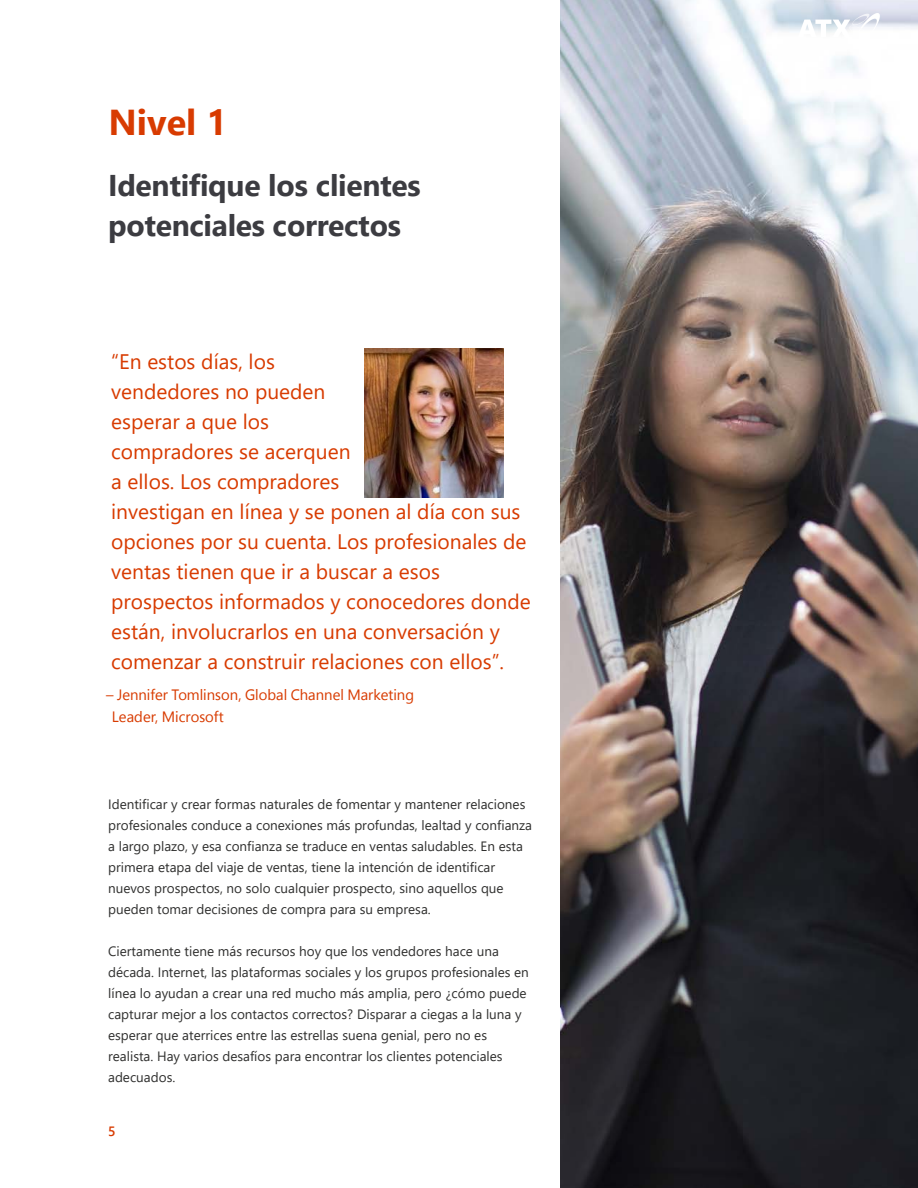
<style>
.page{position:relative;width:918px;height:1188px;background:#fff}
.page>*{position:absolute;margin:0;border:0;box-sizing:border-box;transform-origin:0 0}
.Callout{font:700 36px "Segoe UI";color:#d83b01}
.Callout-2{font:700 30px/40px "Segoe UI";letter-spacing:-.01em;color:#3c3c41}
.Callout-3{font:21px/30px "Segoe UI";color:#d83b01}
.Callout-4{font:15px/22.5px "Segoe Pro Display";letter-spacing:.005em;color:#d83b01}
.Body{font:13.5px/21px "Segoe UI";color:#2f2f2e}
.t1{font:600 13.5px "Segoe Pro Display";color:#d83b01}
</style>
<div class="page">
<img style="left:365px;top:348px;width:139px;height:150px">
<img style="left:561px;top:0;width:357px;height:1188px">
<img style="left:798px;top:13px;width:82px;height:30px">
<p class="Callout" style="left:109px;top:89px;width:120px">Nivel 1</p>
<p class="Callout-2" style="left:108px;top:163px;width:314px">Identifique los clientes potenciales correctos</p>
<p class="Callout-3" style="left:111px;top:344px;width:421px">“En estos días, los<br>vendedores no pueden<br>esperar a que los<br>compradores se acerquen<br>a ellos. Los compradores<br>investigan en línea y se ponen al día con sus opciones por su cuenta. Los profesionales de ventas tienen que ir a buscar a esos prospectos informados y conocedores donde están, involucrarlos en una conversación y comenzar a construir relaciones con ellos”.</p>
<p class="Callout-4" style="left:112px;top:683px;width:304px;text-indent:-6px">– Jennifer Tomlinson, Global Channel Marketing<br>Leader, Microsoft</p>
<p class="Body" style="left:108px;top:793px;width:426px">Identificar y crear formas naturales de fomentar y mantener relaciones profesionales conduce a conexiones más profundas, lealtad y confianza a largo plazo, y esa confianza se traduce en ventas saludables. En esta primera etapa del viaje de ventas, tiene la intención de identificar nuevos prospectos, no solo cualquier prospecto, sino aquellos que pueden tomar decisiones de compra para su empresa.</p>
<p class="Body" style="left:108px;top:940px;width:422px">Ciertamente tiene más recursos hoy que los vendedores hace una década. Internet, las plataformas sociales y los grupos profesionales en línea lo ayudan a crear una red mucho más amplia, pero ¿cómo puede capturar mejor a los contactos correctos? Disparar a ciegas a la luna y esperar que aterrices entre las estrellas suena genial, pero no es realista. Hay varios desafíos para encontrar los clientes potenciales adecuados.</p>
<p class="t1" style="left:108px;top:1122px;width:9px">5</p>
</div>
